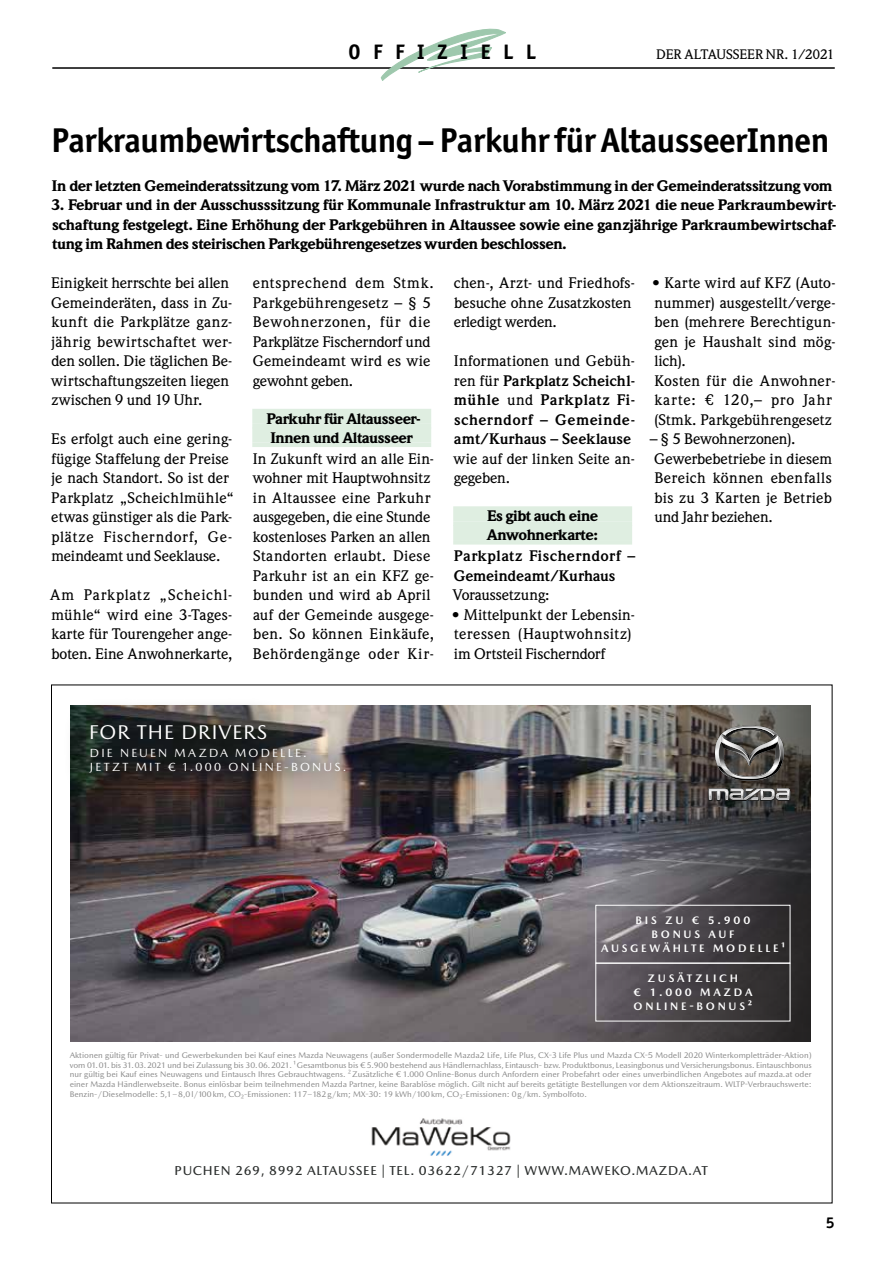
<style>
.page{position:relative;width:893px;height:1263px;background:#fff}
.page>*{position:absolute;margin:0;border:0;box-sizing:border-box;transform-origin:0 0}
.t1{font:700 34.5px "Officina Sans ITC Pro";letter-spacing:-.015em;color:#000}
.t2{font:700 21px "Officina Sans ITC Pro";letter-spacing:.6em;color:#000}
.t3{font:20.25px "Mazda Type";letter-spacing:.05em;color:#fff}
.t4{font:700 15.75px "Officina Sans ITC Pro";color:#000;scale:1.04 1}
.t5{font:500 15px/19.5px "Weidemann Std";letter-spacing:.005em;color:#000;scale:1.04 1}
.t6{font:900 15px/18.8px "Weidemann";letter-spacing:-.03em;color:#000;scale:1.04 1}
.t7{font:700 15px/19.5px "Weidemann Std";letter-spacing:.02em;color:#000;text-align:justify;scale:1.04 1}
.t8{font:500 13.5px "Weidemann Std";letter-spacing:-.015em;color:#000;scale:1.04 1}
.t9{font:500 13.05px "Mazda Type";letter-spacing:.05em;color:#2a2d2c}
.t10{font:12px/14.4px "Mazda Type";letter-spacing:.185em;color:#fff}
.t11{font:700 10.95px/13.8px "Mazda Type";letter-spacing:.25em;color:#fff;text-align:center}
.t12{font:8.25px/9.6px "Mazda Type";color:#878787;text-align:justify}
.s1{font-weight:500}
</style>
<div class="page">
<hr style="left:52px;top:67px;width:783px;height:2px;background:#000">
<svg style="left:381px;top:29px;width:125px;height:52px"></svg>
<div style="left:252px;top:409px;width:179px;height:15px;background:#dfeee1"></div>
<hr style="left:252px;top:424px;width:179px;height:4px;background:#dfeee1">
<div style="left:252px;top:428px;width:179px;height:15px;background:#dfeee1"></div>
<hr style="left:252px;top:443px;width:179px;height:4px;background:#dfeee1">
<div style="left:453px;top:506px;width:179px;height:15px;background:#dfeee1"></div>
<div style="left:453px;top:521px;width:179px;height:5px;background:#dfeee1"></div>
<div style="left:453px;top:525px;width:179px;height:15px;background:#dfeee1"></div>
<div style="left:453px;top:540px;width:179px;height:5px;background:#dfeee1"></div>
<img style="left:71px;top:705px;width:511px;height:337px">
<svg style="left:582px;top:705px;width:229px;height:337px;background:#555254"></svg>
<svg style="left:708px;top:788px;width:82px;height:13px"></svg>
<svg style="left:715px;top:726px;width:69px;height:55px;background:#65625f"></svg>
<div style="left:595px;top:905px;width:195px;height:58px;border:1px solid #fff"></div>
<div style="left:595px;top:963px;width:195px;height:58px;border:1px solid #fff"></div>
<div style="left:63px;top:697px;width:306px;height:102px;background:#212424;opacity:.9"></div>
<img style="left:371px;top:1118px;width:140px;height:38px">
<h2 class="t2" style="left:348px;top:38px;width:189px">OFFIZIELL</h2>
<p class="t8" style="left:656px;top:47px;width:173px">DER ALTAUSSEER NR. 1/2021</p>
<h1 class="t1" style="left:51px;top:118px;width:780px">Parkraumbewirtschaftung – Parkuhr für AltausseerInnen</h1>
<p class="t6" style="left:52px;top:176px;width:752px">In der letzten Gemeinderatssitzung vom 17. März 2021 wurde nach Vorabstimmung in der Gemeinderatssitzung vom</p>
<p class="t6" style="left:51px;top:195px;width:756px;line-height:19.5px;text-align:justify">3. Februar und in der Ausschusssitzung für Kommunale Infrastruktur am 10. März 2021 die neue Parkraumbewirt&shy;schaftung festgelegt. Eine Erhöhung der Parkgebühren in Altaussee sowie eine ganzjährige Parkraumbewirtschaf&shy;tung im Rahmen des steirischen Parkgebührengesetzes wurden beschlossen.</p>
<p class="t5" style="left:51px;top:273px;width:176px">Einigkeit herrschte bei allen<br>Gemeinderäten, dass in Zu&shy;kunft die Parkplätze ganz&shy;jährig bewirtschaftet wer&shy;den sollen. Die täglichen Be&shy;wirtschaftungszeiten liegen zwischen 9 und 19 Uhr.</p>
<p class="t5" style="left:51px;top:429px;width:177px">Es erfolgt auch eine gering&shy;fügige Staffelung der Preise je nach Standort. So ist der<br>Parkplatz „Scheichlmühle“ etwas günstiger als die Park&shy;plätze Fischerndorf, Ge&shy;meindeamt und Seeklause.</p>
<p class="t5" style="left:50px;top:585px;width:177px;text-align:justify">Am Parkplatz „Scheichl&shy;mühle“ wird eine 3-Tages&shy;karte für Tourengeher ange&shy;boten. Eine Anwohnerkarte,</p>
<p class="t5" style="left:253px;top:273px;width:176px">entsprechend dem Stmk.<br>Parkgebührengesetz – § 5<br>Bewohnerzonen, für die<br>Parkplätze Fischerndorf und<br>Gemeindeamt wird es wie gewohnt geben.</p>
<p class="t6" style="left:266px;top:409px;width:150px">Parkuhr für Altausseer-<br>Innen und Altausseer</p>
<p class="t5" style="left:253px;top:449px;width:176px">In Zukunft wird an alle Ein&shy;wohner mit Hauptwohnsitz in Altaussee eine Parkuhr ausgegeben, die eine Stunde kostenloses Parken an allen<br>Standorten erlaubt. Diese<br>Parkuhr ist an ein KFZ ge&shy;bunden und wird ab April auf der Gemeinde ausgege&shy;ben. So können Einkäufe,<br>Behördengänge oder Kir-</p>
<p class="t5" style="left:454px;top:273px;width:176px">chen-, Arzt- und Friedhofs&shy;besuche ohne Zusatzkosten erledigt werden.</p>
<p class="t7" style="left:454px;top:351px;width:176px"><span class="s1">Informationen und Gebüh&shy;ren für</span> Parkplatz Scheichl&shy;mühle <span class="s1">und</span> Parkplatz Fi&shy;scherndorf – Gemeinde&shy;amt/Kurhaus – Seeklause</p>
<p class="t5" style="left:454px;top:449px;width:176px">wie auf der linken Seite an&shy;gegeben.</p>
<p class="t6" style="left:487px;top:507px;width:109px">Es gibt auch eine<br>Anwohnerkarte:</p>
<p class="t7" style="left:454px;top:546px;width:176px">Parkplatz Fischerndorf –<br>Gemeindeamt/Kurhaus</p>
<p class="t5" style="left:453px;top:585px;width:94px">Voraussetzung:</p>
<p class="t5" style="left:452px;top:605px;width:178px">• Mittelpunkt der Lebensin&shy;teressen (Hauptwohnsitz) im Ortsteil Fischerndorf</p>
<p class="t5" style="left:652px;top:273px;width:178px">• Karte wird auf KFZ (Auto&shy;nummer) ausgestellt/verge&shy;ben (mehrere Berechtigun&shy;gen je Haushalt sind mög&shy;lich).<br>Kosten für die Anwohner&shy;karte: € 120,– pro Jahr (Stmk. Parkgebührengesetz</p>
<p class="t5" style="left:654px;top:429px;width:173px;text-indent:-5px">– § 5 Bewohnerzonen).<br>Gewerbebetriebe in diesem<br>Bereich können ebenfalls bis zu 3 Karten je Betrieb und Jahr beziehen.</p>
<h3 class="t3" style="left:89px;top:720px;width:179px">FOR THE DRIVERS</h3>
<p class="t10" style="left:90px;top:745px;width:258px">DIE NEUEN MAZDA MODELLE.<br>JETZT MIT € 1.000 ONLINE-BONUS.</p>
<p class="t11" style="left:601px;top:913px;width:185px">BIS ZU € 5.900<br>BONUS AUF<br>AUSGEWÄHLTE MODELLE¹</p>
<p class="t11" style="left:633px;top:971px;width:121px">ZUSÄTZLICH<br>€ 1.000 MAZDA<br>ONLINE-BONUS²</p>
<p class="t12" style="left:70px;top:1050px;width:743px">Aktionen gültig für Privat- und Gewerbekunden bei Kauf eines Mazda Neuwagens (außer Sondermodelle MazdaḂ Life, Life Plus, CX-ḃ Life Plus und Mazda CX-ḅ Modell 2020 Winterkompletträder-Aktion) vom 01.01. bis 31.03.2021 und bei Zulassung bis 30.06.2021. ¹Gesamtbonus bis €5.900 bestehend aus Händlernachlass, Eintausch- bzw. Produktbonus, Leasingbonus und Versicherungsbonus. Eintauschbonus nur gültig bei Kauf eines Neuwagens und Eintausch Ihres Gebrauchtwagens. ²Zusätzliche €1.000 Online-Bonus durch Anfordern einer Probefahrt oder eines unverbindlichen Angebotes auf mazda.at oder einer Mazda Händlerwebseite. Bonus einlösbar beim teilnehmenden Mazda Partner, keine Barablöse möglich. Gilt nicht auf bereits getätigte Bestellungen vor dem Aktionszeitraum. WLTP-Verbrauchswerte:<br>Benzin-/Dieselmodelle: 5,1–8,0l/100km, CO₂-Emissionen: 117–182g/km; MX-ḃḀ: 19 kWh/100km, CO₂-Emissionen: 0g/km. Symbolfoto.</p>
<p class="t9" style="left:175px;top:1162px;width:535px">PUCHEN 269, 8992 ALTAUSSEE | TEL. 03622/71327 | WWW.MAWEKO.MAZDA.AT</p>
<p class="t4" style="left:826px;top:1213px;width:10px">5</p>
</div>
